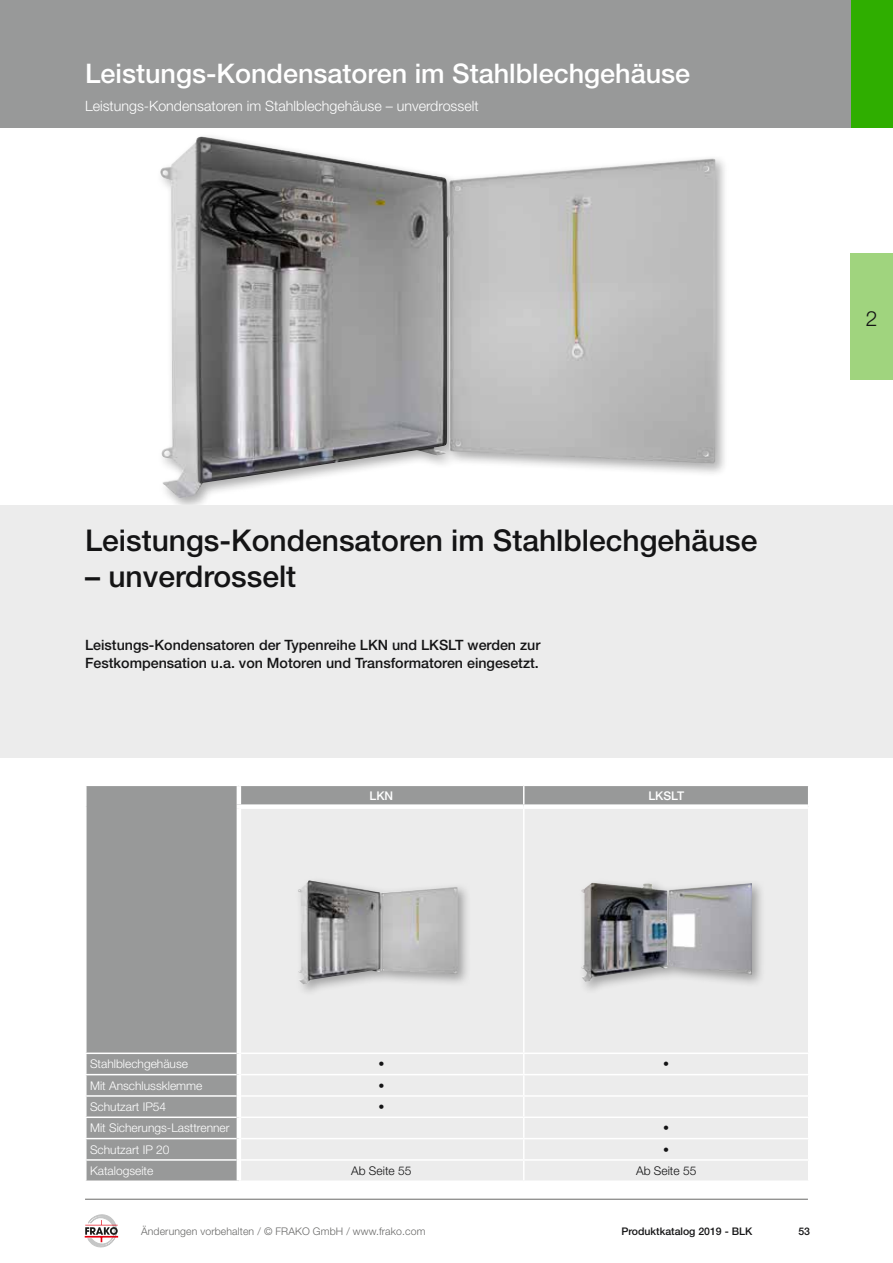
<style>
.page{position:relative;width:893px;height:1263px;background:#fff}
.page>*{position:absolute;margin:0;border:0;box-sizing:border-box;transform-origin:0 0}
.t1{font:500 30px "Helvetica Neue LT Std";color:#141415}
.t2{font:500 27px "Helvetica Neue LT Std";color:#fff}
.t3{font:300 21px "Helvetica Neue LT Std";color:#141415}
.t4{font:500 14.25px/18px "Helvetica Neue LT Std";color:#141415}
.t5{font:300 14.25px "Helvetica Neue LT Std";color:#fff}
.t6{font:300 12px "Helvetica Neue LT Std";color:#fff}
.t7{font:300 12px "Helvetica Neue LT Std";color:#141415}
.t8{font:500 12px "Helvetica Neue LT Std";color:#fff}
.t9{font:300 10.5px "Helvetica Neue LT Std";letter-spacing:.01em;color:#686867}
.t10{font:500 10.5px "Helvetica Neue LT Std";color:#141415}
</style>
<div class="page">
<div style="left:850px;top:0;width:43px;height:128px;background:#2fae00"></div>
<div style="left:156px;top:132px;width:573px;height:374px;background:#141415;opacity:.35"></div>
<img style="left:160px;top:137px;width:555px;height:361px">
<div style="left:850px;top:254px;width:43px;height:126px;background:#a0d47e"></div>
<div style="left:0;top:0;width:850px;height:128px;background:#989999"></div>
<hr style="left:85px;top:1199px;width:723px;height:1px;background:#686867">
<svg style="left:85px;top:1214px;width:34px;height:34px"></svg>
<div style="left:0;top:506px;width:893px;height:252px;background:#ececec"></div>
<div style="left:87px;top:786px;width:721px;height:394px;background:#989999"></div>
<div style="left:241px;top:809px;width:567px;height:371px;background:#ececec"></div>
<svg style="left:523px;top:786px;width:1px;height:18px"></svg>
<hr style="left:523px;top:809px;width:1px;height:243px;background:#fff">
<hr style="left:85px;top:1052px;width:152px;height:2px;background:#fff">
<hr style="left:241px;top:1052px;width:283px;height:2px;background:#fff">
<hr style="left:524px;top:1052px;width:285px;height:2px;background:#fff">
<hr style="left:85px;top:1074px;width:152px;height:1px;background:#fff">
<hr style="left:241px;top:1074px;width:283px;height:1px;background:#fff">
<hr style="left:524px;top:1074px;width:285px;height:1px;background:#fff">
<hr style="left:85px;top:1095px;width:152px;height:2px;background:#fff">
<svg style="left:86px;top:1097px;width:1px;height:19px"></svg>
<hr style="left:241px;top:1095px;width:283px;height:2px;background:#fff">
<hr style="left:524px;top:1095px;width:285px;height:2px;background:#fff">
<hr style="left:85px;top:1116px;width:152px;height:2px;background:#fff">
<hr style="left:241px;top:1116px;width:283px;height:2px;background:#fff">
<hr style="left:524px;top:1116px;width:285px;height:2px;background:#fff">
<hr style="left:85px;top:1138px;width:152px;height:1px;background:#fff">
<hr style="left:241px;top:1138px;width:283px;height:1px;background:#fff">
<hr style="left:524px;top:1138px;width:285px;height:1px;background:#fff">
<hr style="left:85px;top:1159px;width:152px;height:2px;background:#fff">
<svg style="left:86px;top:1161px;width:1px;height:19px"></svg>
<hr style="left:241px;top:1159px;width:283px;height:2px;background:#fff">
<hr style="left:524px;top:1159px;width:285px;height:2px;background:#fff">
<svg style="left:523px;top:1054px;width:1px;height:126px"></svg>
<div style="left:237px;top:804px;width:287px;height:5px;background:#fff"></div>
<div style="left:524px;top:804px;width:284px;height:5px;background:#fff"></div>
<hr style="left:237px;top:786px;width:4px;height:18px;background:#fff">
<hr style="left:237px;top:809px;width:4px;height:244px;background:#fff">
<hr style="left:237px;top:1053px;width:4px;height:22px;background:#fff">
<hr style="left:237px;top:1075px;width:4px;height:21px;background:#fff">
<hr style="left:237px;top:1096px;width:4px;height:21px;background:#fff">
<hr style="left:237px;top:1117px;width:4px;height:21px;background:#fff">
<hr style="left:237px;top:1138px;width:4px;height:22px;background:#fff">
<hr style="left:237px;top:1160px;width:4px;height:20px;background:#fff">
<div style="left:577px;top:879px;width:189px;height:116px;background:#141415;opacity:.35"></div>
<img style="left:581px;top:883px;width:171px;height:99px">
<div style="left:294px;top:876px;width:177px;height:121px;background:#141415;opacity:.35"></div>
<img style="left:298px;top:880px;width:160px;height:104px">
<h2 class="t2" style="left:85px;top:57px;width:607px">Leistungs-Kondensatoren im Stahlblechgehäuse</h2>
<p class="t5" style="left:85px;top:97px;width:395px">Leistungs-Kondensatoren im Stahlblechgehäuse – unverdrosselt</p>
<h1 class="t1" style="left:85px;top:522px;width:674px">Leistungs-Kondensatoren im Stahlblechgehäuse</h1>
<h1 class="t1" style="left:85px;top:558px;width:213px">– unverdrosselt</h1>
<p class="t4" style="left:85px;top:635px;width:457px">Leistungs-Kondensatoren der Typenreihe LKN und LKSLT werden zur<br>Festkompensation u.a. von Motoren und Transformatoren eingesetzt.</p>
<p class="t8" style="left:369px;top:789px;width:25px">LKN</p>
<p class="t8" style="left:648px;top:789px;width:37px">LKSLT</p>
<h3 class="t3" style="left:866px;top:305px;width:13px">2</h3>
<p class="t6" style="left:90px;top:1057px;width:100px">Stahlblechgehäuse</p>
<p class="t7" style="left:378px;top:1057px;width:7px">•</p>
<p class="t7" style="left:663px;top:1057px;width:7px">•</p>
<p class="t6" style="left:90px;top:1078px;width:114px">Mit Anschlussklemme</p>
<p class="t7" style="left:378px;top:1078px;width:8px">•</p>
<p class="t6" style="left:90px;top:1099px;width:78px">Schutzart IP54</p>
<p class="t7" style="left:378px;top:1099px;width:8px">•</p>
<p class="t6" style="left:90px;top:1120px;width:141px">Mit Sicherungs-Lasttrenner</p>
<p class="t7" style="left:663px;top:1120px;width:7px">•</p>
<p class="t6" style="left:90px;top:1142px;width:81px">Schutzart IP 20</p>
<p class="t7" style="left:663px;top:1142px;width:7px">•</p>
<p class="t6" style="left:90px;top:1163px;width:65px">Katalogseite</p>
<p class="t7" style="left:351px;top:1163px;width:62px">Ab Seite 55</p>
<p class="t7" style="left:636px;top:1163px;width:62px">Ab Seite 55</p>
<p class="t9" style="left:141px;top:1224px;width:286px">Änderungen vorbehalten / © FRAKO GmbH / www.frako.com</p>
<p class="t10" style="left:621px;top:1225px;width:132px">Produktkatalog 2019 - BLK</p>
<p class="t10" style="left:798px;top:1225px;width:13px">53</p>
</div>
